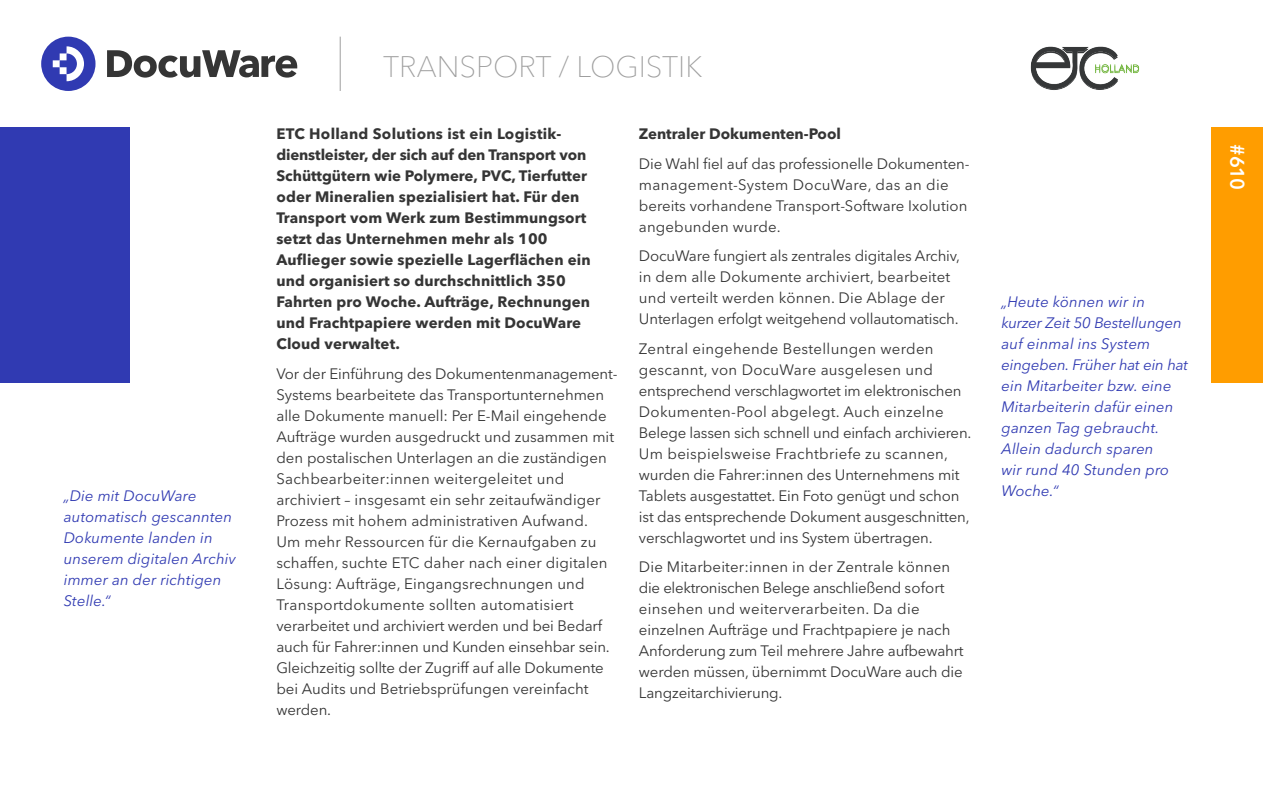
<style>
.page{position:relative;width:1263px;height:787px;background:#fff}
.page>*{position:absolute;margin:0;border:0;box-sizing:border-box;transform-origin:0 0}
.t1{font:100 29.4px "Avenir Next LT Pro";color:#9e9e9e}
.t2{font:600 19.5px "Avenir Next LT Pro";color:#fff}
.t3{font:15px/21px "Avenir Next LT Pro";color:#353535}
.t4{font:700 15px/21px "Avenir Next LT Pro";letter-spacing:.01em;color:#353535}
.t5{font:italic 15px/21px "Avenir Next LT Pro";letter-spacing:.01em;color:#303ab2}
</style>
<div class="page">
<svg style="left:41px;top:37px;width:55px;height:54px"></svg>
<svg style="left:107px;top:50px;width:190px;height:28px"></svg>
<hr style="left:340px;top:37px;width:1px;height:54px;background:#9e9e9e">
<div style="left:1212px;top:128px;width:51px;height:255px;background:#ff9d00"></div>
<div style="left:0;top:128px;width:130px;height:255px;background:#303ab2"></div>
<img style="left:1030px;top:46px;width:110px;height:44px">
<p class="t5" style="left:64px;top:485px;width:174px">„Die mit DocuWare automatisch gescannten<br>Dokumente landen in unserem digitalen Archiv immer an der richtigen<br>Stelle.“</p>
<h1 class="t1" style="left:383px;top:49px;width:321px">TRANSPORT / LOGISTIK</h1>
<p class="t4" style="left:276px;top:123px;width:286px">ETC Holland Solutions ist ein Logistik-</p>
<p class="t4" style="left:276px;top:144px;width:316px">dienstleister, der sich auf den Transport von Schüttgütern wie Polymere, PVC, Tierfutter oder Mineralien spezialisiert hat. Für den Transport vom Werk zum Bestimmungsort setzt das Unternehmen mehr als 100<br>Auflieger sowie spezielle Lagerflächen ein und organisiert so durchschnittlich 350<br>Fahrten pro Woche. Aufträge, Rechnungen und Frachtpapiere werden mit DocuWare Cloud verwaltet.</p>
<p class="t3" style="left:276px;top:363px;width:343px">Vor der Einführung des Dokumentenmanagement-Systems bearbeitete das Transportunternehmen alle Dokumente manuell: Per E-Mail eingehende Aufträge wurden ausgedruckt und zusammen mit den postalischen Unterlagen an die zuständigen Sachbearbeiter:innen weitergeleitet und archiviert – insgesamt ein sehr zeitaufwändiger Prozess mit hohem administrativen Aufwand.<br>Um mehr Ressourcen für die Kernaufgaben zu schaffen, suchte ETC daher nach einer digitalen Lösung: Aufträge, Eingangsrechnungen und Transportdokumente sollten automatisiert verarbeitet und archiviert werden und bei Bedarf auch für Fahrer:innen und Kunden einsehbar sein.<br>Gleichzeitig sollte der Zugriff auf alle Dokumente bei Audits und Betriebsprüfungen vereinfacht werden.</p>
<p class="t4" style="left:639px;top:123px;width:204px">Zentraler Dokumenten-Pool</p>
<p class="t3" style="left:639px;top:153px;width:332px">Die Wahl fiel auf das professionelle Dokumenten&shy;management-System DocuWare, das an die bereits vorhandene Transport-Software Ixolution angebunden wurde.</p>
<p class="t3" style="left:639px;top:245px;width:323px">DocuWare fungiert als zentrales digitales Archiv, in dem alle Dokumente archiviert, bearbeitet und verteilt werden können. Die Ablage der Unterlagen erfolgt weitgehend vollautomatisch.</p>
<p class="t3" style="left:639px;top:338px;width:334px">Zentral eingehende Bestellungen werden gescannt, von DocuWare ausgelesen und entsprechend verschlagwortet im elektronischen Dokumenten-Pool abgelegt. Auch einzelne Belege lassen sich schnell und einfach archivieren.<br>Um beispielsweise Frachtbriefe zu scannen, wurden die Fahrer:innen des Unternehmens mit Tablets ausgestattet. Ein Foto genügt und schon ist das entsprechende Dokument ausgeschnitten, verschlagwortet und ins System übertragen.</p>
<p class="t3" style="left:639px;top:556px;width:326px">Die Mitarbeiter:innen in der Zentrale können die elektronischen Belege anschließend sofort einsehen und weiterverarbeiten. Da die einzelnen Aufträge und Frachtpapiere je nach Anforderung zum Teil mehrere Jahre aufbewahrt werden müssen, übernimmt DocuWare auch die Langzeitarchivierung.</p>
<p class="t5" style="left:1001px;top:291px;width:188px">„Heute können wir in kurzer Zeit 50 Bestellungen auf einmal ins System eingeben. Früher hat ein hat ein Mitarbeiter bzw. eine<br>Mitarbeiterin dafür einen ganzen Tag gebraucht.<br>Allein dadurch sparen<br>wir rund 40 Stunden pro<br>Woche.“</p>
<h2 class="t2" style="left:1249px;top:144px;width:47px;rotate:90deg">#610</h2>
</div>
